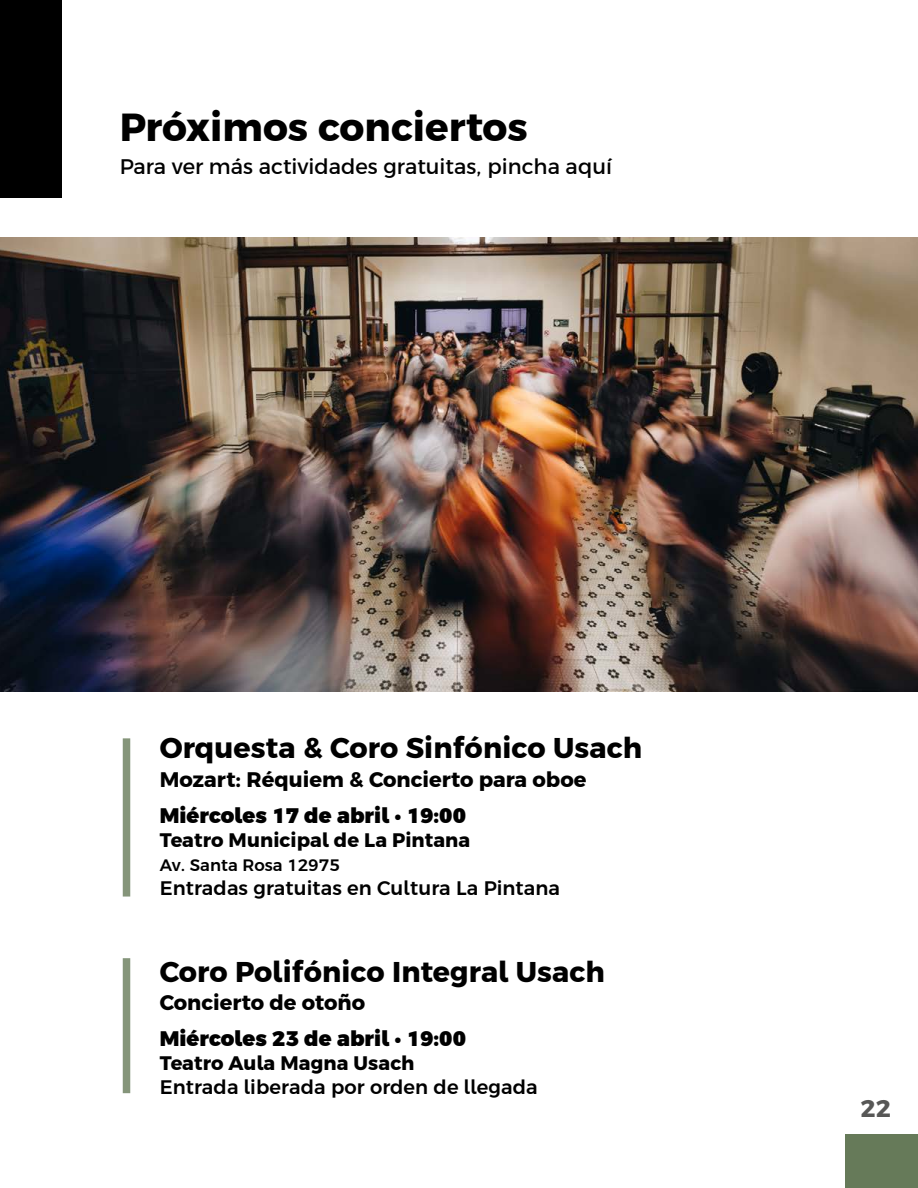
<style>
.page{position:relative;width:918px;height:1188px;background:#fff}
.page>*{position:absolute;margin:0;border:0;box-sizing:border-box;transform-origin:0 0}
.t1{font:700 39px "Argentum Sans";color:#000}
.t2{font:700 28.5px "Argentum Sans";letter-spacing:.005em;color:#000}
.t3{font:700 24px "Argentum Sans";color:#575756}
.t4{font:700 21px/36px "Argentum Sans";color:#000}
.t5{font:21px "Argentum Sans";color:#000}
.t6{font:900 21px/36px "Argentum Sans";letter-spacing:.005em;color:#000}
.t7{font:500 19.5px "Argentum Sans";letter-spacing:.005em;color:#000}
.t8{font:700 19.5px "Argentum Sans";letter-spacing:.005em;color:#000}
.t9{font:500 16.5px "Argentum Sans";letter-spacing:.005em;color:#000}
.s1{font-weight:900}
.s2{font-weight:700}
</style>
<div class="page">
<div style="left:846px;top:1134px;width:72px;height:54px;background:#667a59"></div>
<div style="left:0;top:0;width:61px;height:198px;background:#000"></div>
<img style="left:0;top:238px;width:918px;height:454px">
<div style="left:123px;top:738px;width:7px;height:159px;background:#85957a"></div>
<div style="left:123px;top:958px;width:7px;height:135px;background:#85957a"></div>
<h1 class="t1" style="left:120px;top:98px;width:409px">Próximos conciertos</h1>
<p class="t5" style="left:120px;top:152px;width:494px">Para ver más actividades gratuitas, pincha aquí</p>
<h2 class="t2" style="left:160px;top:727px;width:484px">Orquesta &amp; Coro Sinfónico Usach</h2>
<p class="t4" style="left:160px;top:760px;width:428px">Mozart: Réquiem &amp; Concierto para oboe<br><span class="s1">Miércoles 17 de abril</span> • <span class="s1">19:00</span></p>
<p class="t8" style="left:160px;top:826px;width:312px">Teatro Municipal de La Pintana</p>
<p class="t9" style="left:160px;top:853px;width:182px">Av. Santa Rosa 12975</p>
<p class="t7" style="left:160px;top:874px;width:402px">Entradas gratuitas en Cultura La Pintana</p>
<h2 class="t2" style="left:160px;top:951px;width:447px">Coro Polifónico Integral Usach</h2>
<p class="t6" style="left:160px;top:983px;width:308px"><span class="s2">Concierto de otoño<br></span>Miércoles 23 de abril <span class="s2">•</span> 19:00</p>
<p class="t8" style="left:160px;top:1049px;width:256px">Teatro Aula Magna Usach</p>
<p class="t7" style="left:160px;top:1074px;width:379px">Entrada liberada por orden de llegada</p>
<p class="t3" style="left:861px;top:1090px;width:32px">22</p>
</div>
